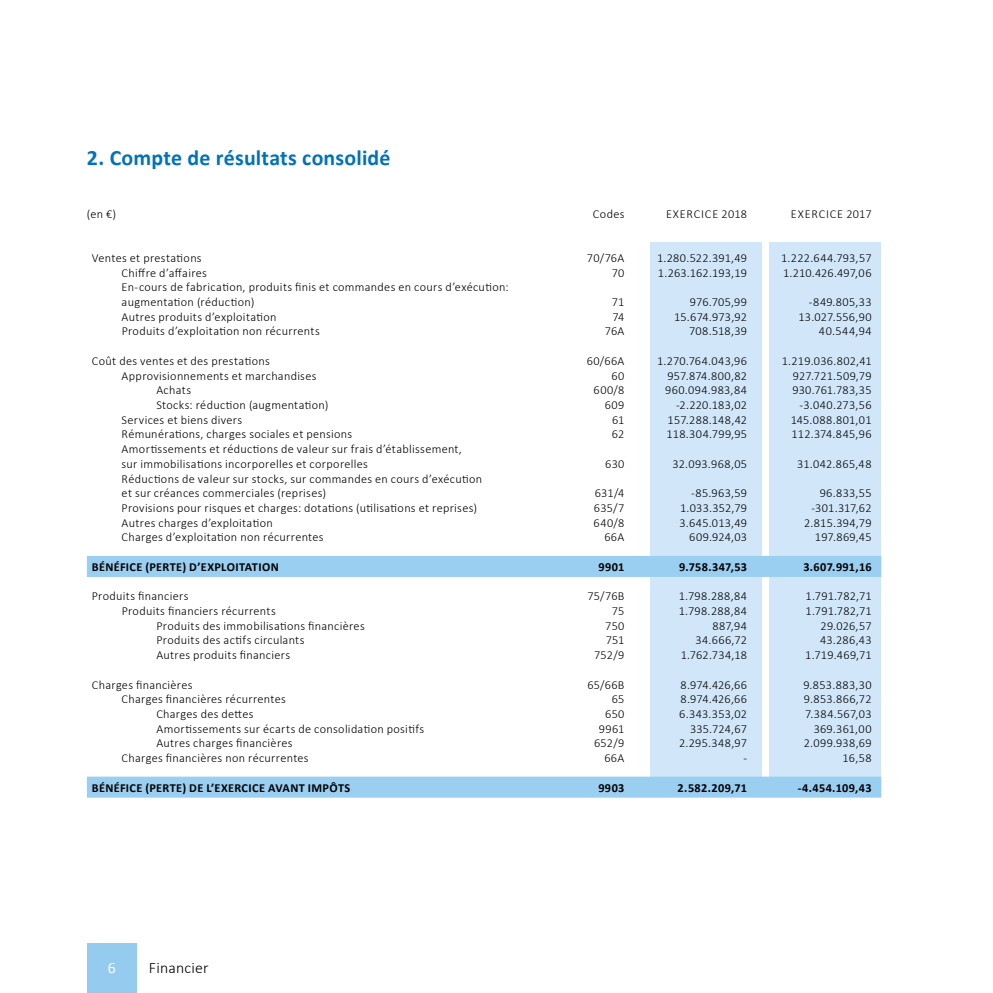
<style>
.page{position:relative;width:993px;height:993px;background:#fff}
.page>*{position:absolute;margin:0;border:0;box-sizing:border-box;transform-origin:0 0}
.t1{font:700 21.88px "Calibri";letter-spacing:.01em;color:#0072bb}
.t2{font:300 15.75px "Calibri";letter-spacing:.015em;color:#000}
.t3{font:15.75px "Calibri";color:#fff}
.t4{font:300 12.25px/14.7px "Calibri";letter-spacing:.025em;color:#000}
.t5{font:700 12.25px "Calibri";letter-spacing:.03em;color:#000}
.t6{font:300 12.25px "Calibri";letter-spacing:.06em;color:#000}
</style>
<div class="page">
<div style="left:650px;top:242px;width:111px;height:550px;background:#d1e7f9"></div>
<div style="left:769px;top:242px;width:112px;height:550px;background:#d1e7f9"></div>
<div style="left:87px;top:555px;width:794px;height:21px;background:#9acff1"></div>
<div style="left:87px;top:776px;width:794px;height:21px;background:#9acff1"></div>
<div style="left:87px;top:943px;width:49px;height:49px;background:#94cbef"></div>
<h1 class="t1" style="left:87px;top:144px;width:305px">2. Compte de résultats consolidé</h1>
<p class="t4" style="left:87px;top:206px;width:31px">(en €)</p>
<p class="t4" style="left:592px;top:206px;width:33px">Codes</p>
<p class="t6" style="left:665px;top:206px;width:83px">EXERCICE 2018</p>
<p class="t6" style="left:790px;top:206px;width:82px">EXERCICE 2017</p>
<p class="t4" style="left:92px;top:250px;width:111px">Ventes et prestations</p>
<p class="t4" style="left:586px;top:250px;width:39px">70/76A</p>
<p class="t4" style="left:656px;top:250px;width:91px">1.280.522.391,49</p>
<p class="t4" style="left:780px;top:250px;width:92px">1.222.644.793,57</p>
<p class="t4" style="left:122px;top:264px;width:87px">Chiffre d’affaires</p>
<p class="t4" style="left:611px;top:264px;width:14px">70</p>
<p class="t4" style="left:657px;top:264px;width:91px">1.263.162.193,19</p>
<p class="t4" style="left:782px;top:264px;width:90px">1.210.426.497,06</p>
<p class="t4" style="left:122px;top:279px;width:388px">En-cours de fabrication, produits finis et commandes en cours d’exécution: augmentation (réduction)</p>
<p class="t4" style="left:611px;top:294px;width:14px">71</p>
<p class="t4" style="left:689px;top:294px;width:59px">976.705,99</p>
<p class="t4" style="left:808px;top:294px;width:64px">-849.805,33</p>
<p class="t4" style="left:122px;top:308px;width:156px">Autres produits d’exploitation</p>
<p class="t4" style="left:612px;top:308px;width:14px">74</p>
<p class="t4" style="left:673px;top:308px;width:75px">15.674.973,92</p>
<p class="t4" style="left:798px;top:308px;width:75px">13.027.556,90</p>
<p class="t4" style="left:122px;top:323px;width:199px">Produits d’exploitation non récurrents</p>
<p class="t4" style="left:604px;top:323px;width:21px">76A</p>
<p class="t4" style="left:688px;top:323px;width:60px">708.518,39</p>
<p class="t4" style="left:818px;top:323px;width:54px">40.544,94</p>
<p class="t4" style="left:92px;top:353px;width:179px">Coût des ventes et des prestations</p>
<p class="t4" style="left:586px;top:353px;width:39px">60/66A</p>
<p class="t4" style="left:656px;top:353px;width:91px">1.270.764.043,96</p>
<p class="t4" style="left:781px;top:353px;width:91px">1.219.036.802,41</p>
<p class="t4" style="left:122px;top:367px;width:196px">Approvisionnements et marchandises</p>
<p class="t4" style="left:611px;top:367px;width:14px">60</p>
<p class="t4" style="left:667px;top:367px;width:81px">957.874.800,82</p>
<p class="t4" style="left:792px;top:367px;width:80px">927.721.509,79</p>
<p class="t4" style="left:156px;top:382px;width:36px">Achats</p>
<p class="t4" style="left:593px;top:382px;width:32px">600/8</p>
<p class="t4" style="left:665px;top:382px;width:83px">960.094.983,84</p>
<p class="t4" style="left:792px;top:382px;width:81px">930.761.783,35</p>
<p class="t4" style="left:156px;top:397px;width:173px">Stocks: réduction (augmentation)</p>
<p class="t4" style="left:604px;top:397px;width:21px">609</p>
<p class="t4" style="left:675px;top:397px;width:73px">-2.220.183,02</p>
<p class="t4" style="left:799px;top:397px;width:74px">-3.040.273,56</p>
<p class="t4" style="left:122px;top:411px;width:122px">Services et biens divers</p>
<p class="t4" style="left:612px;top:411px;width:14px">61</p>
<p class="t4" style="left:667px;top:411px;width:81px">157.288.148,42</p>
<p class="t4" style="left:790px;top:411px;width:82px">145.088.801,01</p>
<p class="t4" style="left:122px;top:426px;width:232px">Rémunérations, charges sociales et pensions</p>
<p class="t4" style="left:611px;top:426px;width:14px">62</p>
<p class="t4" style="left:666px;top:426px;width:82px">118.304.799,95</p>
<p class="t4" style="left:791px;top:426px;width:82px">112.374.845,96</p>
<p class="t4" style="left:122px;top:441px;width:341px">Amortissements et réductions de valeur sur frais d’établissement, sur immobilisations incorporelles et corporelles</p>
<p class="t4" style="left:605px;top:455px;width:21px">630</p>
<p class="t4" style="left:672px;top:455px;width:76px">32.093.968,05</p>
<p class="t4" style="left:797px;top:455px;width:76px">31.042.865,48</p>
<p class="t4" style="left:122px;top:470px;width:362px">Réductions de valeur sur stocks, sur commandes en cours d’exécution et sur créances commerciales (reprises)</p>
<p class="t4" style="left:594px;top:485px;width:31px">631/4</p>
<p class="t4" style="left:691px;top:485px;width:57px">-85.963,59</p>
<p class="t4" style="left:819px;top:485px;width:53px">96.833,55</p>
<p class="t4" style="left:122px;top:500px;width:357px">Provisions pour risques et charges: dotations (utilisations et reprises)</p>
<p class="t4" style="left:593px;top:500px;width:32px">635/7</p>
<p class="t4" style="left:680px;top:500px;width:68px">1.033.352,79</p>
<p class="t4" style="left:811px;top:500px;width:62px">-301.317,62</p>
<p class="t4" style="left:122px;top:514px;width:153px">Autres charges d’exploitation</p>
<p class="t4" style="left:593px;top:514px;width:32px">640/8</p>
<p class="t4" style="left:679px;top:514px;width:69px">3.645.013,49</p>
<p class="t4" style="left:803px;top:514px;width:69px">2.815.394,79</p>
<p class="t4" style="left:122px;top:529px;width:203px">Charges d’exploitation non récurrentes</p>
<p class="t4" style="left:604px;top:529px;width:22px">66A</p>
<p class="t4" style="left:689px;top:529px;width:59px">609.924,03</p>
<p class="t4" style="left:814px;top:529px;width:58px">197.869,45</p>
<p class="t5" style="left:92px;top:558px;width:188px">BÉNÉFICE (PERTE) D’EXPLOITATION</p>
<p class="t5" style="left:598px;top:558px;width:27px">9901</p>
<p class="t5" style="left:678px;top:558px;width:69px">9.758.347,53</p>
<p class="t5" style="left:803px;top:558px;width:70px">3.607.991,16</p>
<p class="t4" style="left:92px;top:588px;width:98px">Produits financiers</p>
<p class="t4" style="left:587px;top:588px;width:39px">75/76B</p>
<p class="t4" style="left:678px;top:588px;width:70px">1.798.288,84</p>
<p class="t4" style="left:805px;top:588px;width:67px">1.791.782,71</p>
<p class="t4" style="left:122px;top:602px;width:155px">Produits financiers récurrents</p>
<p class="t4" style="left:611px;top:602px;width:14px">75</p>
<p class="t4" style="left:678px;top:602px;width:70px">1.798.288,84</p>
<p class="t4" style="left:805px;top:602px;width:67px">1.791.782,71</p>
<p class="t4" style="left:156px;top:617px;width:210px">Produits des immobilisations financières</p>
<p class="t4" style="left:605px;top:617px;width:21px">750</p>
<p class="t4" style="left:712px;top:617px;width:36px">887,94</p>
<p class="t4" style="left:820px;top:617px;width:53px">29.026,57</p>
<p class="t4" style="left:156px;top:632px;width:150px">Produits des actifs circulants</p>
<p class="t4" style="left:605px;top:632px;width:20px">751</p>
<p class="t4" style="left:695px;top:632px;width:53px">34.666,72</p>
<p class="t4" style="left:819px;top:632px;width:53px">43.286,43</p>
<p class="t4" style="left:156px;top:647px;width:135px">Autres produits financiers</p>
<p class="t4" style="left:594px;top:647px;width:32px">752/9</p>
<p class="t4" style="left:680px;top:647px;width:68px">1.762.734,18</p>
<p class="t4" style="left:805px;top:647px;width:68px">1.719.469,71</p>
<p class="t4" style="left:92px;top:676px;width:102px">Charges financières</p>
<p class="t4" style="left:587px;top:676px;width:39px">65/66B</p>
<p class="t4" style="left:680px;top:676px;width:68px">8.974.426,66</p>
<p class="t4" style="left:803px;top:676px;width:70px">9.853.883,30</p>
<p class="t4" style="left:122px;top:691px;width:166px">Charges financières récurrentes</p>
<p class="t4" style="left:611px;top:691px;width:14px">65</p>
<p class="t4" style="left:680px;top:691px;width:68px">8.974.426,66</p>
<p class="t4" style="left:803px;top:691px;width:69px">9.853.866,72</p>
<p class="t4" style="left:156px;top:705px;width:99px">Charges des dettes</p>
<p class="t4" style="left:605px;top:705px;width:21px">650</p>
<p class="t4" style="left:679px;top:705px;width:69px">6.343.353,02</p>
<p class="t4" style="left:804px;top:705px;width:68px">7.384.567,03</p>
<p class="t4" style="left:156px;top:720px;width:269px">Amortissements sur écarts de consolidation positifs</p>
<p class="t4" style="left:598px;top:720px;width:27px">9961</p>
<p class="t4" style="left:689px;top:720px;width:59px">335.724,67</p>
<p class="t4" style="left:813px;top:720px;width:59px">369.361,00</p>
<p class="t4" style="left:156px;top:735px;width:138px">Autres charges financières</p>
<p class="t4" style="left:594px;top:735px;width:32px">652/9</p>
<p class="t4" style="left:678px;top:735px;width:70px">2.295.348,97</p>
<p class="t4" style="left:803px;top:735px;width:69px">2.099.938,69</p>
<p class="t4" style="left:122px;top:749px;width:188px">Charges financières non récurrentes</p>
<p class="t4" style="left:604px;top:749px;width:22px">66A</p>
<p class="t4" style="left:743px;top:749px;width:5px">-</p>
<p class="t4" style="left:842px;top:749px;width:30px">16,58</p>
<p class="t5" style="left:92px;top:779px;width:260px">BÉNÉFICE (PERTE) DE L’EXERCICE AVANT IMPÔTS</p>
<p class="t5" style="left:598px;top:779px;width:28px">9903</p>
<p class="t5" style="left:677px;top:779px;width:71px">2.582.209,71</p>
<p class="t5" style="left:797px;top:779px;width:75px">-4.454.109,43</p>
<p class="t3" style="left:108px;top:957px;width:9px">6</p>
<p class="t2" style="left:149px;top:957px;width:61px">Financier</p>
</div>
